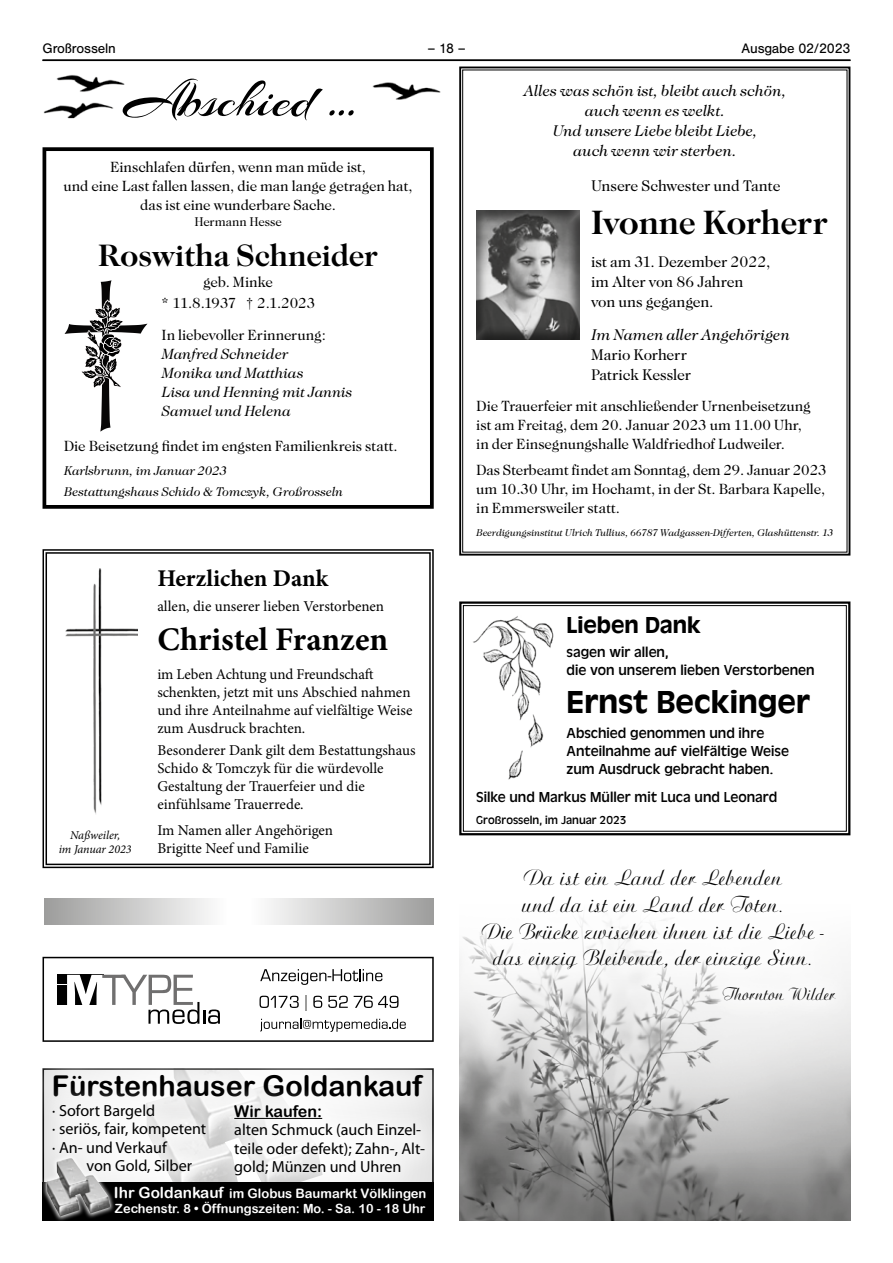
<style>
.page{position:relative;width:893px;height:1263px;background:#fff}
.page>*{position:absolute;margin:0;border:0;box-sizing:border-box;transform-origin:0 0}
.t1{font:54px "Arizonia";color:#000}
.t2{font:700 36px "Caslon";letter-spacing:-.01em;color:#000}
.t3{font:700 33px "Caslon";color:#000}
.t4{font:700 33px "Minion Pro";color:#000}
.t5{font:500 33px "Antigone";color:#000}
.t6{font:28.65px "Arial Rounded MT Bold";color:#000}
.t7{font:700 24px "Minion Pro";color:#000}
.t8{font:500 24px "Antigone";color:#000}
.t9{font:23.4px/26.7px "Artistic";color:#000;text-align:center}
.t10{font:18.3px "Artistic";letter-spacing:-.005em;color:#000}
.t11{font:italic 16.5px/19.8px "Caslon";letter-spacing:.005em;color:#000;text-align:center}
.t12{font:16.5px/19.8px "Caslon";letter-spacing:-.005em;color:#000}
.t13{font:16.05px/18.5px "Myriad Pro";color:#000}
.t14{font:16.05px "Arial Rounded MT Bold";color:#000}
.t15{font:15.75px/18.9px "Caslon";color:#000;text-align:center}
.t16{font:italic 15.75px/18.9px "Caslon";color:#000}
.t17{font:15px/18px "Minion Pro";color:#000}
.t18{font:15px/18px "Antigone";color:#000}
.t19{font:14.25px "Sans CE Regular";letter-spacing:-.015em;color:#000}
.t20{font:italic 13.5px/20.7px "Caslon";color:#000}
.t21{font:13.5px "Caslon";color:#000}
.t22{font:13.05px "Arial Rounded MT Bold";color:#fff}
.t23{font:12.75px "Arial Rounded MT Bold";color:#fff}
.t24{font:12px "Antigone";color:#000}
.t25{font:italic 12px/14.4px "Minion Pro";letter-spacing:-.005em;color:#000;text-align:center}
.t26{font:italic 10.5px "Caslon";color:#000}
.s1{font-size:15.3px}
</style>
<div class="page">
<hr style="left:43px;top:60px;width:807px;height:1px;background:#000">
<img style="left:372px;top:82px;width:69px;height:18px">
<div style="left:44px;top:899px;width:182px;height:26px;background:linear-gradient(to right,#9d9d9c,#fdfdfc)"></div>
<div style="left:251px;top:899px;width:183px;height:26px;background:linear-gradient(to right,#fefefe,#9d9d9c)"></div>
<svg style="left:43px;top:1068px;width:391px;height:17px;fill:#f4f4f4"></svg>
<svg style="left:43px;top:1084px;width:182px;height:98px;fill:#f5f5f5"></svg>
<svg style="left:215px;top:1085px;width:219px;height:97px;fill:#f6f6f6"></svg>
<hr style="left:234px;top:1118px;width:88px;height:1px;background:#000">
<div style="left:43px;top:1182px;width:391px;height:38px;background:#000"></div>
<svg style="left:43px;top:1153px;width:73px;height:67px"></svg>
<img style="left:47px;top:1158px;width:63px;height:58px">
<svg style="left:43px;top:957px;width:391px;height:85px"></svg>
<img style="left:459px;top:959px;width:391px;height:261px">
<img style="left:43px;top:75px;width:82px;height:44px">
<svg style="left:459px;top:601px;width:391px;height:234px"></svg>
<div style="left:463px;top:605px;width:384px;height:227px;border:1px solid #000"></div>
<svg style="left:43px;top:549px;width:391px;height:319px"></svg>
<div style="left:46px;top:552px;width:385px;height:313px;border:1px solid #000"></div>
<img style="left:66px;top:568px;width:72px;height:246px">
<svg style="left:459px;top:67px;width:391px;height:489px"></svg>
<svg style="left:65px;top:280px;width:82px;height:151px"></svg>
<div style="left:43px;top:147px;width:391px;height:362px;border:4px solid #000"></div>
<div style="left:461px;top:848px;width:395px;height:173px;background:#fff"></div>
<p class="t19" style="left:43px;top:41px;width:75px">Großrosseln</p>
<p class="t19" style="left:427px;top:41px;width:40px">– 18 –</p>
<p class="t19" style="left:742px;top:41px;width:110px">Ausgabe 02/2023</p>
<h1 class="t1" style="left:124px;top:67px;width:234px">Abschied …</h1>
<p class="t15" style="left:64px;top:158px;width:351px">Einschlafen dürfen, wenn man müde ist,<br>und eine Last fallen lassen, die man lange getragen hat, das ist eine wunderbare Sache.</p>
<p class="t21" style="left:194px;top:215px;width:89px">Hermann Hesse</p>
<h3 class="t3" style="left:98px;top:237px;width:281px">Roswitha Schneider</h3>
<p class="t15" style="left:161px;top:271px;width:156px;line-height:21px">geb. Minke<br>* 11.8.1937 † 2.1.2023</p>
<p class="t15" style="left:162px;top:326px;width:166px">In liebevoller Erinnerung:</p>
<p class="t16" style="left:162px;top:345px;width:192px">Manfred Schneider<br>Monika und Matthias<br>Lisa und Henning mit Jannis<br>Samuel und Helena</p>
<p class="t15" style="left:64px;top:437px;width:335px">Die Beisetzung findet im engsten Familienkreis statt.</p>
<p class="t20" style="left:64px;top:460px;width:280px">Karlsbrunn, im Januar 2023<br>Bestattungshaus Schido &amp; Tomczyk, Großrosseln</p>
<p class="t25" style="left:59px;top:827px;width:74px">Naßweiler,<br>im Januar 2023</p>
<h3 class="t7" style="left:157px;top:561px;width:172px">Herzlichen Dank</h3>
<p class="t17" style="left:157px;top:598px;width:228px">allen, die unserer lieben Verstorbenen</p>
<h3 class="t4" style="left:157px;top:616px;width:232px">Christel Franzen</h3>
<p class="t17" style="left:157px;top:665px;width:257px">im Leben Achtung und Freundschaft schenkten, jetzt mit uns Abschied nahmen und ihre Anteilnahme auf vielfältige Weise zum Ausdruck brachten.</p>
<p class="t17" style="left:157px;top:741px;width:260px">Besonderer Dank gilt dem Bestattungshaus Schido &amp; Tomczyk für die würdevolle Gestaltung der Trauerfeier und die einfühlsame Trauerrede.</p>
<p class="t17" style="left:157px;top:821px;width:177px">Im Namen aller Angehörigen<br>Brigitte Neef und Familie</p>
<h3 class="t6" style="left:52px;top:1069px;width:372px">Fürstenhauser Goldankauf</h3>
<p class="t13" style="left:52px;top:1101px;width:155px">· Sofort Bargeld<br>· seriös, fair, kompetent · An- und Verkauf</p>
<p class="t13" style="left:86px;top:1156px;width:107px">von Gold, Silber</p>
<p class="t14" style="left:234px;top:1101px;width:89px">Wir kaufen:</p>
<p class="t13" style="left:234px;top:1120px;width:192px">alten Schmuck (auch Einzel&shy;teile oder defekt); Zahn-, Alt&shy;gold; Münzen und Uhren</p>
<p class="t22" style="left:114px;top:1185px;width:314px"><span class="s1">Ihr Goldankauf</span> im Globus Baumarkt Völklingen</p>
<p class="t23" style="left:115px;top:1201px;width:312px">Zechenstr. 8 • Öffnungszeiten: Mo. - Sa. 10 - 18 Uhr</p>
<p class="t11" style="left:523px;top:81px;width:264px">Alles was schön ist, bleibt auch schön, auch wenn es welkt.<br>Und unsere Liebe bleibt Liebe,<br>auch wenn wir sterben.</p>
<p class="t12" style="left:591px;top:176px;width:191px">Unsere Schwester und Tante</p>
<h2 class="t2" style="left:591px;top:202px;width:238px">Ivonne Korherr</h2>
<p class="t12" style="left:591px;top:252px;width:181px">ist am 31. Dezember 2022, im Alter von 86 Jahren von uns gegangen.</p>
<p class="t11" style="left:591px;top:325px;width:200px">Im Namen aller Angehörigen</p>
<p class="t12" style="left:591px;top:345px;width:101px">Mario Korherr<br>Patrick Kessler</p>
<p class="t15" style="left:476px;top:396px;width:336px;text-align:left">Die Trauerfeier mit anschließender Urnenbeisetzung ist am Freitag, dem 20. Januar 2023 um 11.00 Uhr, in der Einsegnungshalle Waldfriedhof Ludweiler.</p>
<p class="t15" style="left:476px;top:461px;width:352px;text-align:justify">Das Sterbeamt findet am Sonntag, dem 29. Januar 2023 um 10.30 Uhr, im Hochamt, in der St. Barbara Kapelle, in Emmersweiler statt.</p>
<p class="t26" style="left:476px;top:527px;width:358px">Beerdigungsinstitut Ulrich Tullius, 66787 Wadgassen-Differten, Glashüttenstr. 13</p>
<h3 class="t8" style="left:567px;top:612px;width:136px">Lieben Dank</h3>
<p class="t18" style="left:567px;top:643px;width:250px">sagen wir allen,<br>die von unserem lieben Verstorbenen</p>
<h3 class="t5" style="left:567px;top:683px;width:245px">Ernst Beckinger</h3>
<p class="t18" style="left:567px;top:724px;width:224px">Abschied genommen und ihre<br>Anteilnahme auf vielfältige Weise zum Ausdruck gebracht haben.</p>
<p class="t24" style="left:476px;top:813px;width:152px">Großrosseln, im Januar 2023</p>
<p class="t18" style="left:476px;top:789px;width:303px">Silke und Markus Müller mit Luca und Leonard</p>
<h3 class="t9" style="left:481px;top:865px;width:344px">Da ist ein Land der Lebenden<br>und da ist ein Land der Toten.<br>Die Brücke zwischen ihnen ist die Liebe - das einzig Bleibende, der einzige Sinn.</h3>
<p class="t10" style="left:723px;top:985px;width:114px">Thornton Wilder</p>
</div>
